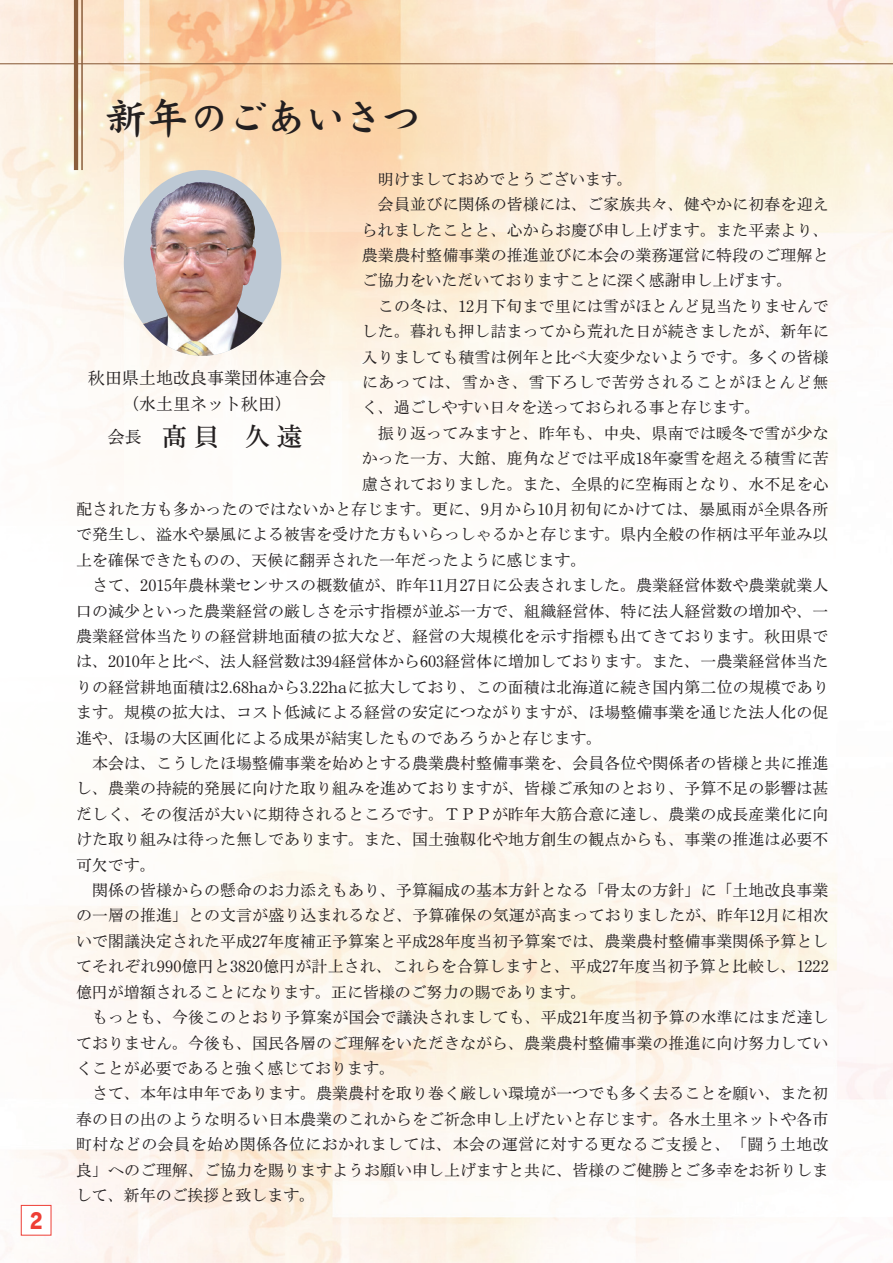
<style>
.page{position:relative;width:893px;height:1263px;background:#fff}
.page>*{position:absolute;margin:0;border:0;box-sizing:border-box;transform-origin:0 0}
.t1{font:42.45px "DF Kai Sho SB WINP RKSJ H";letter-spacing:-.085em;color:#231f20}
.t2{font:25.5px "Rg P Hon Mincho Bd 83 pv RKSJ H";color:#231f20}
.t3{font:21.3px "Rodin Pro EB";color:#ee3e35;scale:.9 1}
.t4{font:16.95px "Rg P Hon Mincho Md 83 pv RKSJ H";color:#231f20}
.t5{font:15.9px "Rg P Hon Mincho Md 83 pv RKSJ H";letter-spacing:.005em;color:#231f20}
.t6{font:15.9px "Rg P Hon Mincho Md 83 pv RKSJ H";letter-spacing:.025em;color:#231f20}
.t7{font:15.9px "Rg P Hon Mincho Md 83 pv RKSJ H";letter-spacing:.045em;color:#231f20}
.s1{font-family:"Rg P Hon Mincho Md 83 pv RKSJ H";font-size:16.95px}
</style>
<div class="page">
<img style="left:0;top:0;width:893px;height:1263px">
<div style="left:124px;top:170px;width:157px;height:186px;background:#bcc8d4;border-radius:50%"></div>
<img style="left:143px;top:182px;width:120px;height:174px">
<hr style="left:74px;top:0;width:4px;height:170px;background:#8a5d3b">
<hr style="left:81px;top:0;width:2px;height:170px;background:#8a5d3b">
<hr style="left:0;top:63px;width:893px;height:1px;background:#8a5d3b">
<div style="left:21px;top:1205px;width:30px;height:30px;background:#fff;border:1px solid #ee3e35"></div>
<h3 class="t3" style="left:30px;top:1206px;width:16px">2</h3>
<h1 class="t1" style="left:105px;top:96px;width:320px">新年のごあいさつ</h1>
<p class="t5" style="left:362px;top:171px;width:273px">　明けましておめでとうございます。</p>
<p class="t5" style="left:362px;top:196px;width:468px">　会員並びに関係の皆様には、ご家族共々、健やかに初春を迎え</p>
<p class="t5" style="left:362px;top:222px;width:468px">られましたことと、心からお慶び申し上げます。また平素より、</p>
<p class="t5" style="left:362px;top:247px;width:468px">農業農村整備事業の推進並びに本会の業務運営に特段のご理解と</p>
<p class="t5" style="left:362px;top:272px;width:432px">ご協力をいただいておりますことに深く感謝申し上げます。</p>
<p class="t5" style="left:362px;top:298px;width:468px">　この冬は、12月下旬まで里には雪がほとんど見当たりませんで</p>
<p class="t5" style="left:362px;top:323px;width:468px">した。暮れも押し詰まってから荒れた日が続きましたが、新年に</p>
<p class="t5" style="left:362px;top:349px;width:468px">入りましても積雪は例年と比べ大変少ないようです。多くの皆様</p>
<p class="t7" style="left:362px;top:374px;width:468px">にあっては、雪かき、雪下ろしで苦労されることがほとんど無</p>
<p class="t5" style="left:362px;top:399px;width:400px">く、過ごしやすい日々を送っておられる事と存じます。</p>
<p class="t5" style="left:362px;top:425px;width:468px">　振り返ってみますと、昨年も、中央、県南では暖冬で雪が少な</p>
<p class="t5" style="left:362px;top:450px;width:468px">かった一方、大館、鹿角などでは平成18年豪雪を超える積雪に苦</p>
<p class="t5" style="left:362px;top:476px;width:468px">慮されておりました。また、全県的に空梅雨となり、水不足を心</p>
<p class="t5" style="left:76px;top:501px;width:754px">配された方も多かったのではないかと存じます。更に、9月から10月初旬にかけては、暴風雨が全県各所</p>
<p class="t5" style="left:76px;top:526px;width:754px">で発生し、溢水や暴風による被害を受けた方もいらっしゃるかと存じます。県内全般の作柄は平年並み以</p>
<p class="t5" style="left:76px;top:552px;width:512px">上を確保できたものの、天候に翻弄された一年だったように感じます。</p>
<p class="t5" style="left:76px;top:577px;width:754px">　さて、2015年農林業センサスの概数値が、昨年11月27日に公表されました。農業経営体数や農業就業人</p>
<p class="t5" style="left:76px;top:603px;width:754px">口の減少といった農業経営の厳しさを示す指標が並ぶ一方で、組織経営体、特に法人経営数の増加や、一</p>
<p class="t5" style="left:76px;top:628px;width:754px">農業経営体当たりの経営耕地面積の拡大など、経営の大規模化を示す指標も出てきております。秋田県で</p>
<p class="t5" style="left:76px;top:653px;width:754px">は、2010年と比べ、法人経営数は394経営体から603経営体に増加しております。また、一農業経営体当た</p>
<p class="t5" style="left:76px;top:679px;width:754px">りの経営耕地面積は2.68haから3.22haに拡大しており、この面積は北海道に続き国内第二位の規模であり</p>
<p class="t5" style="left:76px;top:704px;width:754px">ます。規模の拡大は、コスト低減による経営の安定につながりますが、ほ場整備事業を通じた法人化の促</p>
<p class="t5" style="left:76px;top:730px;width:528px">進や、ほ場の大区画化による成果が結実したものであろうかと存じます。</p>
<p class="t5" style="left:76px;top:755px;width:754px">　本会は、こうしたほ場整備事業を始めとする農業農村整備事業を、会員各位や関係者の皆様と共に推進</p>
<p class="t5" style="left:76px;top:780px;width:754px">し、農業の持続的発展に向けた取り組みを進めておりますが、皆様ご承知のとおり、予算不足の影響は甚</p>
<p class="t5" style="left:76px;top:806px;width:754px">だしく、その復活が大いに期待されるところです。ＴＰＰが昨年大筋合意に達し、農業の成長産業化に向</p>
<p class="t5" style="left:76px;top:831px;width:754px">けた取り組みは待った無しであります。また、国土強靱化や地方創生の観点からも、事業の推進は必要不</p>
<p class="t5" style="left:76px;top:857px;width:81px">可欠です。</p>
<p class="t5" style="left:76px;top:882px;width:754px">　関係の皆様からの懸命のお力添えもあり、予算編成の基本方針となる「骨太の方針」に「土地改良事業</p>
<p class="t5" style="left:76px;top:907px;width:754px">の一層の推進」との文言が盛り込まれるなど、予算確保の気運が高まっておりましたが、昨年12月に相次</p>
<p class="t5" style="left:76px;top:933px;width:754px">いで閣議決定された平成27年度補正予算案と平成28年度当初予算案では、農業農村整備事業関係予算とし</p>
<p class="t5" style="left:76px;top:958px;width:754px">てそれぞれ990億円と3820億円が計上され、これらを合算しますと、平成27年度当初予算と比較し、1222</p>
<p class="t5" style="left:76px;top:984px;width:512px">億円が増額されることになります。正に皆様のご努力の賜であります。</p>
<p class="t5" style="left:76px;top:1009px;width:754px">　もっとも、今後このとおり予算案が国会で議決されましても、平成21年度当初予算の水準にはまだ達し</p>
<p class="t5" style="left:76px;top:1034px;width:754px">ておりません。今後も、国民各層のご理解をいただきながら、農業農村整備事業の推進に向け努力してい</p>
<p class="t5" style="left:76px;top:1060px;width:320px">くことが必要であると強く感じております。</p>
<p class="t5" style="left:76px;top:1085px;width:754px">　さて、本年は申年であります。農業農村を取り巻く厳しい環境が一つでも多く去ることを願い、また初</p>
<p class="t5" style="left:76px;top:1111px;width:754px">春の日の出のような明るい日本農業のこれからをご祈念申し上げたいと存じます。各水土里ネットや各市</p>
<p class="t6" style="left:76px;top:1136px;width:754px">町村などの会員を始め関係各位におかれましては、本会の運営に対する更なるご支援と、「闘う土地改</p>
<p class="t5" style="left:76px;top:1161px;width:754px">良」へのご理解、ご協力を賜りますようお願い申し上げますと共に、皆様のご健勝とご多幸をお祈りしま</p>
<p class="t5" style="left:76px;top:1187px;width:241px">して、新年のご挨拶と致します。</p>
<p class="t4" style="left:88px;top:370px;width:240px">秋田県土地改良事業団体連合会</p>
<h2 class="t2" style="left:108px;top:424px;width:196px"><span class="s1">会長</span> 髙 貝　久 遠</h2>
<p class="t4" style="left:122px;top:395px;width:172px">（水土里ネット秋田）</p>
</div>
